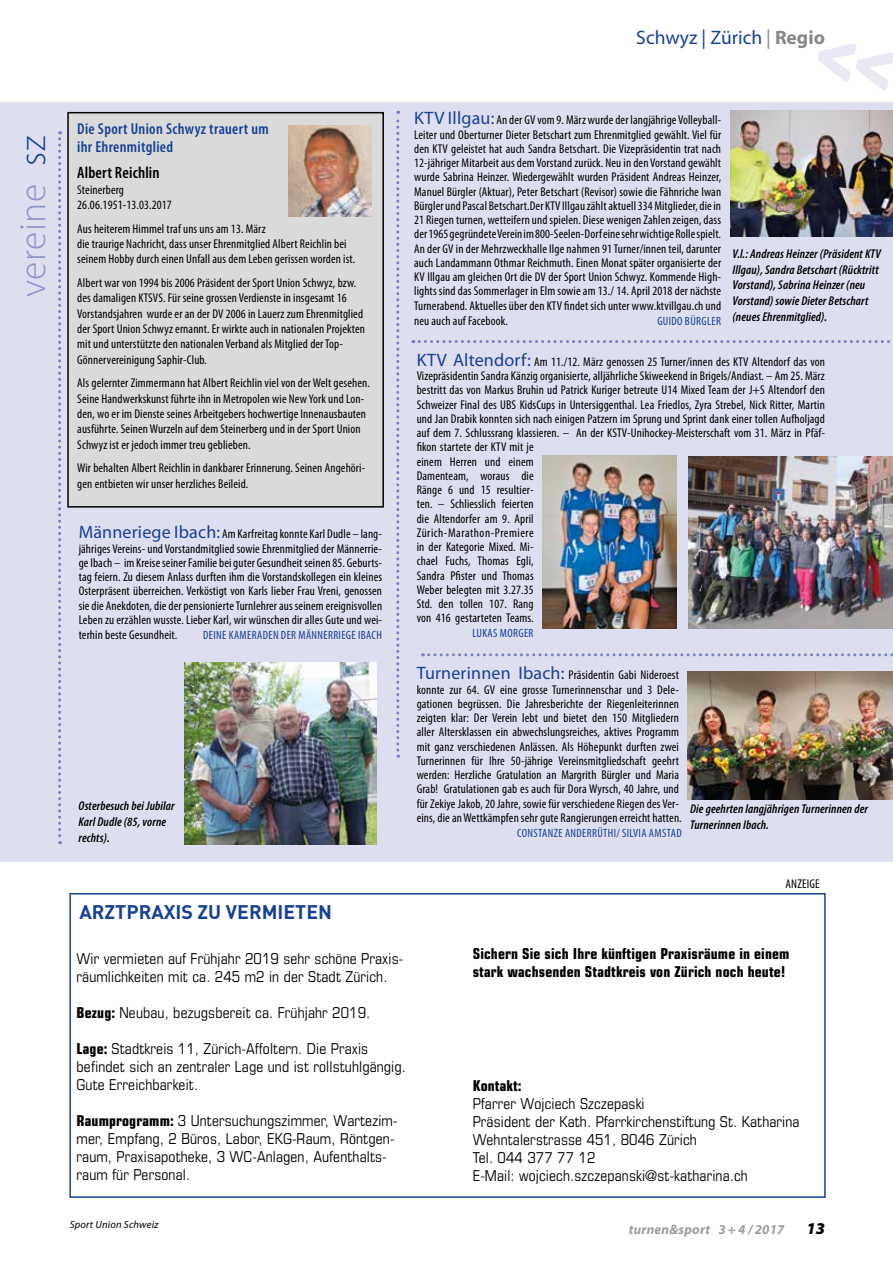
<style>
.page{position:relative;width:893px;height:1263px;background:#fff}
.page>*{position:absolute;margin:0;border:0;box-sizing:border-box;transform-origin:0 0}
.t1{font:300 37.5px "Myriad Pro";letter-spacing:.015em;color:#8f96cb}
.t2{font:700 19.5px "DIN";color:#164194}
.t3{font:19.5px "Myriad Pro";color:#164194}
.t4{font:600 condensed 16.5px "Myriad Pro";letter-spacing:.01em;color:#000}
.t5{font:600 condensed 15.75px/18px "Myriad Pro";letter-spacing:.02em;color:#164194}
.t6{font:condensed 15px/18px "Eurostile";letter-spacing:.01em;color:#000}
.t7{font:700 condensed 15px/18px "Eurostile";letter-spacing:.01em;color:#000}
.t8{font:italic 700 13.5px "Myriad Pro";letter-spacing:.015em;color:#9d9d9c}
.t9{font:condensed 12.75px/14.2px "Myriad Pro";letter-spacing:.01em;color:#000}
.t10{font:italic 600 condensed 12.75px/15.8px "Myriad Pro";letter-spacing:.01em;color:#000}
.t11{font:condensed 12px "Myriad Pro";letter-spacing:.03em;color:#164194}
.t12{font:italic 10.5px "Myriad Pro";letter-spacing:.015em;color:#000}
.s1{color:#878787}
.s2{font-weight:700;color:#878787}
.s3{color:#164194}
.s4{font-stretch:normal;font-size:18px;color:#164194}
.s5{font-weight:700}
.s6{font-weight:900;font-size:16.5px;color:#000}
</style>
<div class="page">
<div style="left:69px;top:893px;width:757px;height:305px;border:2px solid #164194"></div>
<svg style="left:818px;top:44px;width:75px;height:47px"></svg>
<div style="left:0;top:102px;width:893px;height:759px;background:#dedef1"></div>
<svg style="left:58px;top:131px;width:3px;height:713px"></svg>
<div style="left:68px;top:113px;width:315px;height:394px;background:#dadada"></div>
<div style="left:67px;top:112px;width:317px;height:396px;border:2px solid #000"></div>
<img style="left:289px;top:126px;width:82px;height:91px">
<img style="left:687px;top:672px;width:206px;height:128px">
<img style="left:689px;top:456px;width:204px;height:172px">
<img style="left:542px;top:456px;width:134px;height:172px">
<img style="left:730px;top:111px;width:163px;height:125px">
<svg style="left:396px;top:111px;width:3px;height:647px"></svg>
<svg style="left:413px;top:340px;width:477px;height:3px"></svg>
<img style="left:185px;top:662px;width:192px;height:182px">
<svg style="left:422px;top:653px;width:471px;height:3px"></svg>
<h2 class="t3" style="left:636px;top:27px;width:190px">Schwyz | Zürich <span class="s1">|</span> <span class="s2">Regio</span></h2>
<h1 class="t1" style="left:12px;top:297px;width:162px;rotate:-90deg">vereine <span class="s3">sz</span></h1>
<p class="t5" style="left:77px;top:120px;width:193px">Die Sport Union Schwyz trauert um ihr Ehrenmitglied</p>
<p class="t4" style="left:77px;top:164px;width:84px">Albert Reichlin</p>
<p class="t9" style="left:77px;top:182px;width:96px;line-height:15.3px">Steinerberg<br>26.06.1951-13.03.2017</p>
<p class="t9" style="left:77px;top:221px;width:279px;line-height:15.3px">Aus heiterem Himmel traf uns uns am 13. März<br>die traurige Nachricht, dass unser Ehrenmitglied Albert Reichlin bei seinem Hobby durch einen Unfall aus dem Leben gerissen worden ist.</p>
<p class="t9" style="left:77px;top:275px;width:289px;line-height:15.3px">Albert war von 1994 bis 2006 Präsident der Sport Union Schwyz, bzw. des damaligen KTSVS. Für seine grossen Verdienste in insgesamt 16<br>Vorstandsjahren wurde er an der DV 2006 in Lauerz zum Ehrenmitglied der Sport Union Schwyz ernannt. Er wirkte auch in nationalen Projekten mit und unterstützte den nationalen Verband als Mitglied der Top-Gönnervereinigung Saphir-Club.</p>
<p class="t9" style="left:77px;top:376px;width:294px;line-height:15.3px">Als gelernter Zimmermann hat Albert Reichlin viel von der Welt gesehen.<br>Seine Handwerkskunst führte ihn in Metropolen wie New York und Lon&shy;den, wo er im Dienste seines Arbeitgebers hochwertige Innenausbauten ausführte. Seinen Wurzeln auf dem Steinerberg und in der Sport Union Schwyz ist er jedoch immer treu geblieben.</p>
<p class="t9" style="left:77px;top:461px;width:289px;line-height:15.3px">Wir behalten Albert Reichlin in dankbarer Erinnerung. Seinen Angehöri&shy;gen entbieten wir unser herzliches Beileid.</p>
<p class="t9" style="left:79px;top:527px;width:305px;text-align:justify"><span class="s4">Männeriege Ibach:</span> Am Karfreitag konnte Karl Dudle – lang&shy;jähriges Vereins- und Vorstandmitglied sowie Ehrenmitglied der Männerrie&shy;ge Ibach – im Kreise seiner Familie bei guter Gesundheit seinen 85. Geburts&shy;tag feiern. Zu diesem Anlass durften ihm die Vorstandskollegen ein kleines Osterpräsent überreichen. Verköstigt von Karls lieber Frau Vreni, genossen sie die Anekdoten, die der pensionierte Turnlehrer aus seinem ereignisvollen Leben zu erzählen wusste. Lieber Karl, wir wünschen dir alles Gute und wei&shy;terhin beste Gesundheit.</p>
<p class="t11" style="left:203px;top:629px;width:180px">DEINE KAMERADEN DER MÄNNERRIEGE IBACH</p>
<p class="t10" style="left:79px;top:799px;width:98px">Osterbesuch bei Jubilar<br>Karl Dudle (85, vorne rechts).</p>
<p class="t9" style="left:414px;top:113px;width:309px;text-align:justify"><span class="s4">KTV Illgau:</span> An der GV vom 9. März wurde der langjährige Volleyball-Leiter und Oberturner Dieter Betschart zum Ehrenmitglied gewählt. Viel für den KTV geleistet hat auch Sandra Betschart. Die Vizepräsidentin trat nach 12-jähriger Mitarbeit aus dem Vorstand zurück. Neu in den Vorstand gewählt wurde Sabrina Heinzer. Wiedergewählt wurden Präsident Andreas Heinzer, Manuel Bürgler (Aktuar), Peter Betschart (Revisor) sowie die Fähnriche Iwan Bürgler und Pascal Betschart.Der KTV Illgau zählt aktuell 334 Mitglieder, die in 21 Riegen turnen, wetteifern und spielen. Diese wenigen Zahlen zeigen, dass der 1965 gegründete Verein im 800-Seelen-Dorf eine sehr wichtige Rolle spielt.<br>An der GV in der Mehrzweckhalle Ilge nahmen 91 Turner/innen teil, darunter auch Landammann Othmar Reichmuth. Einen Monat später organisierte der KV Illgau am gleichen Ort die DV der Sport Union Schwyz. Kommende High&shy;lights sind das Sommerlager in Elm sowie am 13./ 14. April 2018 der nächste Turnerabend. Aktuelles über den KTV findet sich unter www.ktvillgau.ch und neu auch auf Facebook.</p>
<p class="t11" style="left:657px;top:314px;width:65px">GUIDO BÜRGLER</p>
<p class="t10" style="left:733px;top:246px;width:150px">V.l.: Andreas Heinzer (Präsident KTV Illgau), Sandra Betschart (Rücktritt Vorstand), Sabrina Heinzer (neu Vorstand) sowie Dieter Betschart (neues Ehrenmitglied).</p>
<p class="t9" style="left:417px;top:355px;width:410px"><span class="s4">KTV Altendorf:</span> Am 11./12. März genossen 25 Turner/innen des KTV Altendorf das von Vizepräsidentin Sandra Känzig organisierte, alljährliche Skiweekend in Brigels/Andiast. – Am 25. März bestritt das von Markus Bruhin ud Patrick Kuriger betreute U14 Mixed Team der J+S Altendorf den Schweizer Final des UBS KidsCups in Untersiggenthal. Lea Friedlos, Zyra Strebel, Nick Ritter, Martin und Jan Drabik konnten sich nach einigen Patzern im Sprung und Sprint dank einer tollen Aufholjagd auf dem 7. Schlussrang klassieren. – An der KSTV-Unihockey-Meisterschaft vom 31. März in Pfäf&shy;fikon startete der KTV mit je<br>einem Herren und einem<br>Damenteam, woraus die<br>Ränge 6 und 15 resultier-<br>ten. – Schliesslich feierten<br>die Altendorfer am 9. April<br>Zürich-Marathon-Premiere<br>in der Kategorie Mixed. Mi-<br>chael Fuchs, Thomas Egli,<br>Sandra Pfister und Thomas<br>Weber belegten mit 3.27.35<br>Std. den tollen 107. Rang<br>von 416 gestarteten Teams.</p>
<p class="t11" style="left:472px;top:627px;width:63px">LUKAS MORGER</p>
<p class="t9" style="left:417px;top:668px;width:267px"><span class="s4">Turnerinnen Ibach:</span> Präsidentin Gabi Nideroest konnte zur 64. GV eine grosse Turnerinnenschar und 3 Dele&shy;gationen begrüssen. Die Jahresberichte der Riegenleiterinnen zeigten klar: Der Verein lebt und bietet den 150 Mitgliedern aller Altersklassen ein abwechslungsreiches, aktives Programm mit ganz verschiedenen Anlässen. Als Höhepunkt durften zwei Turnerinnen für Ihre 50-jährige Vereinsmitgliedschaft geehrt werden: Herzliche Gratulation an Margrith Bürgler und Maria Grab! Gratulationen gab es auch für Dora Wyrsch, 40 Jahre, und für Zekiye Jakob, 20 Jahre, sowie für verschiedene Riegen des Ver&shy;eins, die an Wettkämpfen sehr gute Rangierungen erreicht hatten.</p>
<p class="t11" style="left:517px;top:826px;width:166px">CONSTANZE ANDERRÜTHI/ SILVIA AMSTAD</p>
<p class="t10" style="left:690px;top:801px;width:179px">Die geehrten langjährigen Turnerinnen der<br>Turnerinnen Ibach.</p>
<h2 class="t2" style="left:79px;top:899px;width:254px">ARZTPRAXIS ZU VERMIETEN</h2>
<p class="t6" style="left:77px;top:949px;width:328px">Wir vermieten auf Frühjahr 2019 sehr schöne Praxis&shy;räumlichkeiten mit ca. 245 m2 in der Stadt Zürich.</p>
<p class="t6" style="left:77px;top:1003px;width:295px"><span class="s5">Bezug:</span> Neubau, bezugsbereit ca. Frühjahr 2019.</p>
<p class="t6" style="left:77px;top:1039px;width:331px"><span class="s5">Lage:</span> Stadtkreis 11, Zürich-Affoltern. Die Praxis befindet sich an zentraler Lage und ist rollstuhlgängig.<br>Gute Erreichbarkeit.</p>
<p class="t6" style="left:77px;top:1111px;width:323px"><span class="s5">Raumprogramm:</span> 3 Untersuchungszimmer, Wartezim&shy;mer, Empfang, 2 Büros, Labor, EKG-Raum, Röntgen&shy;raum, Praxisapotheke, 3 WC-Anlagen, Aufenthalts&shy;raum für Personal.</p>
<p class="t9" style="left:786px;top:877px;width:35px">ANZEIGE</p>
<p class="t7" style="left:473px;top:945px;width:318px">Sichern Sie sich Ihre künftigen Praxisräume in einem stark wachsenden Stadtkreis von Zürich noch heute!</p>
<p class="t7" style="left:473px;top:1076px;width:51px">Kontakt:</p>
<p class="t6" style="left:473px;top:1094px;width:328px">Pfarrer Wojciech Szczepaski<br>Präsident der Kath. Pfarrkirchenstiftung St. Katharina Wehntalerstrasse 451, 8046 Zürich<br>Tel. 044 377 77 12<br>E-Mail: wojciech.szczepanski@st-katharina.ch</p>
<p class="t12" style="left:70px;top:1218px;width:90px">Sport Union Schweiz</p>
<p class="t8" style="left:629px;top:1222px;width:197px">turnen&amp;sport 3 + 4 / 2017 <span class="s6">13</span></p>
</div>
